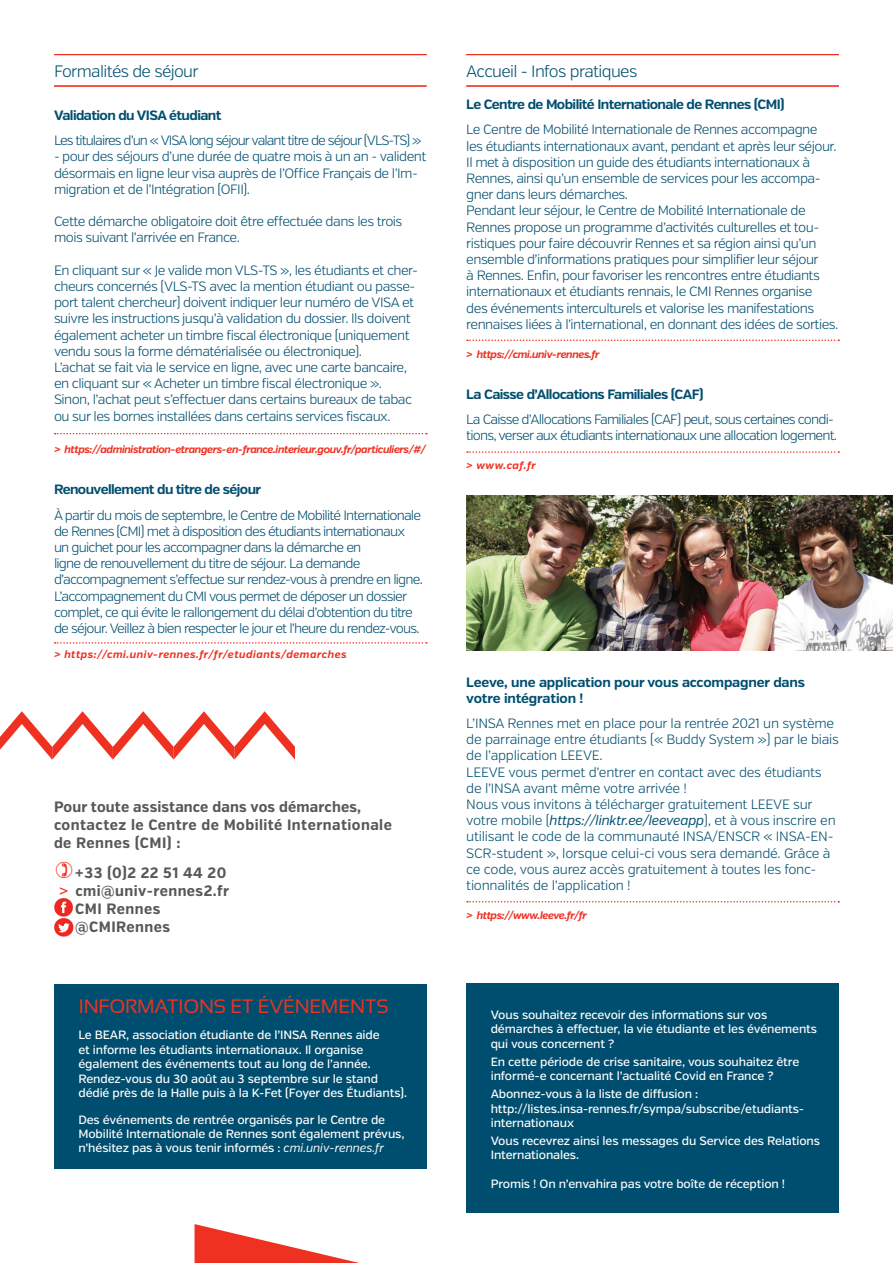
<style>
.page{position:relative;width:893px;height:1263px;background:#fff}
.page>*{position:absolute;margin:0;border:0;box-sizing:border-box;transform-origin:0 0}
.t1{font:19.5px "Sansation";letter-spacing:-.01em;color:#ef3122}
.t2{font:300 16.5px "Verb";letter-spacing:-.04em;color:#004e6f}
.t3{font:700 15px/18px "Verb Cond";letter-spacing:.03em;color:#57585a}
.t4{font:700 15px "Verb Cond";letter-spacing:.01em;color:#57585a}
.t5{font:300 13.5px/16.2px "Verb";letter-spacing:-.04em;color:#004e6f}
.t6{font:300 13.5px/16.2px "Verb";letter-spacing:-.06em;color:#004e6f}
.t7{font:300 13.5px/16.2px "Verb";letter-spacing:-.02em;color:#004e6f}
.t8{font:700 13.5px "Verb";letter-spacing:-.04em;color:#004e6f}
.t9{font:700 13.5px/16.2px "Verb";letter-spacing:-.01em;color:#004e6f}
.t10{font:300 13.5px "Verb";letter-spacing:-.07em;color:#004e6f}
.t11{font:500 12px/14.4px "Verb";letter-spacing:-.01em;color:#fff}
.t12{font:italic 700 10.5px "Verb";letter-spacing:-.04em;color:#ef3122}
.t13{font:italic 700 10.5px "Verb";letter-spacing:.04em;color:#ef3122}
.s1{font-family:"Verb";font-weight:500;color:#ef3122}
.s2{font-weight:400;font-style:italic}
</style>
<div class="page">
<hr style="left:466px;top:54px;width:373px;height:1px;background:#ef3122">
<hr style="left:54px;top:54px;width:373px;height:1px;background:#ef3122">
<hr style="left:466px;top:85px;width:373px;height:2px;background:#ef3122">
<hr style="left:54px;top:85px;width:373px;height:2px;background:#ef3122">
<svg style="left:55px;top:433px;width:372px;height:1px"></svg>
<svg style="left:467px;top:340px;width:372px;height:1px"></svg>
<svg style="left:467px;top:451px;width:372px;height:2px"></svg>
<svg style="left:467px;top:901px;width:372px;height:1px"></svg>
<svg style="left:55px;top:642px;width:372px;height:2px"></svg>
<svg style="left:0;top:711px;width:295px;height:49px"></svg>
<svg style="left:195px;top:1224px;width:164px;height:39px"></svg>
<img style="left:466px;top:495px;width:427px;height:155px">
<img style="left:54px;top:898px;width:20px;height:39px">
<div style="left:54px;top:983px;width:373px;height:185px;background:#004e6f"></div>
<div style="left:466px;top:983px;width:373px;height:230px;background:#004e6f"></div>
<p class="t2" style="left:54px;top:61px;width:146px">Formalités de séjour</p>
<p class="t8" style="left:54px;top:107px;width:169px">Validation du VISA étudiant</p>
<p class="t10" style="left:54px;top:132px;width:369px">Les titulaires d’un « VISA long séjour valant titre de séjour (VLS-TS) »</p>
<p class="t5" style="left:54px;top:149px;width:374px">- pour des séjours d’une durée de quatre mois à un an - valident désormais en ligne leur visa auprès de l’Office Français de l’Im&shy;migration et de l’Intégration (OFII).</p>
<p class="t5" style="left:54px;top:214px;width:350px">Cette démarche obligatoire doit être effectuée dans les trois mois suivant l’arrivée en France.</p>
<p class="t5" style="left:54px;top:262px;width:365px">En cliquant sur « Je valide mon VLS-TS », les étudiants et cher&shy;cheurs concernés (VLS-TS avec la mention étudiant ou passe&shy;port talent chercheur) doivent indiquer leur numéro de VISA et suivre les instructions jusqu’à validation du dossier. Ils doivent également acheter un timbre fiscal électronique (uniquement vendu sous la forme dématérialisée ou électronique).<br>L’achat se fait via le service en ligne, avec une carte bancaire, en cliquant sur « Acheter un timbre fiscal électronique ».<br>Sinon, l’achat peut s’effectuer dans certains bureaux de tabac ou sur les bornes installées dans certains services fiscaux.</p>
<p class="t12" style="left:54px;top:443px;width:373px">&gt; https://administration-etrangers-en-france.interieur.gouv.fr/particuliers/#/</p>
<p class="t8" style="left:54px;top:481px;width:209px">Renouvellement du titre de séjour</p>
<p class="t6" style="left:54px;top:507px;width:370px">À partir du mois de septembre, le Centre de Mobilité Internationale de Rennes (CMI) met à disposition des étudiants internationaux un guichet pour les accompagner dans la démarche en<br>ligne de renouvellement du titre de séjour. La demande d’accompagnement s’effectue sur rendez-vous à prendre en ligne.<br>L’accompagnement du CMI vous permet de déposer un dossier complet, ce qui évite le rallongement du délai d’obtention du titre de séjour. Veillez à bien respecter le jour et l’heure du rendez-vous.</p>
<p class="t13" style="left:54px;top:648px;width:294px">&gt; https://cmi.univ-rennes.fr/fr/etudiants/demarches</p>
<p class="t4" style="left:54px;top:797px;width:309px">Pour toute assistance dans vos démarches,</p>
<p class="t3" style="left:54px;top:816px;width:339px">contactez le Centre de Mobilité Internationale de Rennes (CMI) :</p>
<p class="t3" style="left:75px;top:864px;width:153px">+33 (0)2 22 51 44 20</p>
<p class="t3" style="left:59px;top:882px;width:172px"><span class="s1">&gt;</span> cmi@univ-rennes2.fr</p>
<p class="t3" style="left:75px;top:900px;width:87px">CMI Rennes</p>
<p class="t3" style="left:75px;top:918px;width:96px">@CMIRennes</p>
<p class="t1" style="left:78px;top:995px;width:312px">INFORMATIONS ET ÉVÉNEMENTS</p>
<p class="t11" style="left:78px;top:1028px;width:303px">Le BEAR, association étudiante de l’INSA Rennes aide et informe les étudiants internationaux. Il organise également des événements tout au long de l’année.</p>
<p class="t11" style="left:78px;top:1071px;width:330px">Rendez-vous du 30 août au 3 septembre sur le stand dédié près de la Halle puis à la K-Fet (Foyer des Étudiants).</p>
<p class="t11" style="left:78px;top:1112px;width:327px">Des événements de rentrée organisés par le Centre de<br>Mobilité Internationale de Rennes sont également prévus, n’hésitez pas à vous tenir informés : <span class="s2">cmi.univ-rennes.fr</span></p>
<p class="t2" style="left:466px;top:61px;width:173px">Accueil - Infos pratiques</p>
<p class="t8" style="left:466px;top:96px;width:320px">Le Centre de Mobilité Internationale de Rennes (CMI)</p>
<p class="t5" style="left:466px;top:122px;width:372px">Le Centre de Mobilité Internationale de Rennes accompagne les étudiants internationaux avant, pendant et après leur séjour.<br>Il met à disposition un guide des étudiants internationaux à Rennes, ainsi qu’un ensemble de services pour les accompa&shy;gner dans leurs démarches.</p>
<p class="t5" style="left:466px;top:203px;width:374px">Pendant leur séjour, le Centre de Mobilité Internationale de Rennes propose un programme d’activités culturelles et tou&shy;ristiques pour faire découvrir Rennes et sa région ainsi qu’un ensemble d’informations pratiques pour simplifier leur séjour<br>à Rennes. Enfin, pour favoriser les rencontres entre étudiants internationaux et étudiants rennais, le CMI Rennes organise<br>des événements interculturels et valorise les manifestations rennaises liées à l’international, en donnant des idées de sorties.</p>
<p class="t12" style="left:466px;top:348px;width:135px">&gt; https://cmi.univ-rennes.fr</p>
<p class="t8" style="left:466px;top:386px;width:239px">La Caisse d’Allocations Familiales (CAF)</p>
<p class="t6" style="left:466px;top:412px;width:372px">La Caisse d’Allocations Familiales (CAF) peut, sous certaines condi&shy;tions, verser aux étudiants internationaux une allocation logement.</p>
<p class="t12" style="left:466px;top:459px;width:71px">&gt; www.caf.fr</p>
<p class="t9" style="left:466px;top:674px;width:340px">Leeve, une application pour vous accompagner dans votre intégration !</p>
<p class="t7" style="left:466px;top:715px;width:374px">L’INSA Rennes met en place pour la rentrée 2021 un système de parrainage entre étudiants (« Buddy System ») par le biais de l’application LEEVE.</p>
<p class="t7" style="left:466px;top:764px;width:357px">LEEVE vous permet d’entrer en contact avec des étudiants de l’INSA avant même votre arrivée !</p>
<p class="t7" style="left:466px;top:796px;width:371px">Nous vous invitons à télécharger gratuitement LEEVE sur votre mobile (<span class="s2">https://linktr.ee/leeveapp</span>), et à vous inscrire en utilisant le code de la communauté INSA/ENSCR « INSA-EN-SCR-student », lorsque celui-ci vous sera demandé. Grâce à ce code, vous aurez accès gratuitement à toutes les fonc&shy;tionnalités de l’application !</p>
<p class="t12" style="left:466px;top:909px;width:122px">&gt; https://www.leeve.fr/fr</p>
<p class="t11" style="left:491px;top:1008px;width:328px">Vous souhaitez recevoir des informations sur vos démarches à effectuer, la vie étudiante et les événements qui vous concernent ?</p>
<p class="t11" style="left:491px;top:1055px;width:310px">En cette période de crise sanitaire, vous souhaitez être informé-e concernant l’actualité Covid en France ?</p>
<p class="t11" style="left:491px;top:1087px;width:315px">Abonnez-vous à la liste de diffusion : http://listes.insa-rennes.fr/sympa/subscribe/etudiants&shy;internationaux</p>
<p class="t11" style="left:491px;top:1134px;width:331px">Vous recevrez ainsi les messages du Service des Relations<br>Internationales.</p>
<p class="t11" style="left:491px;top:1177px;width:296px">Promis ! On n’envahira pas votre boîte de réception !</p>
</div>
